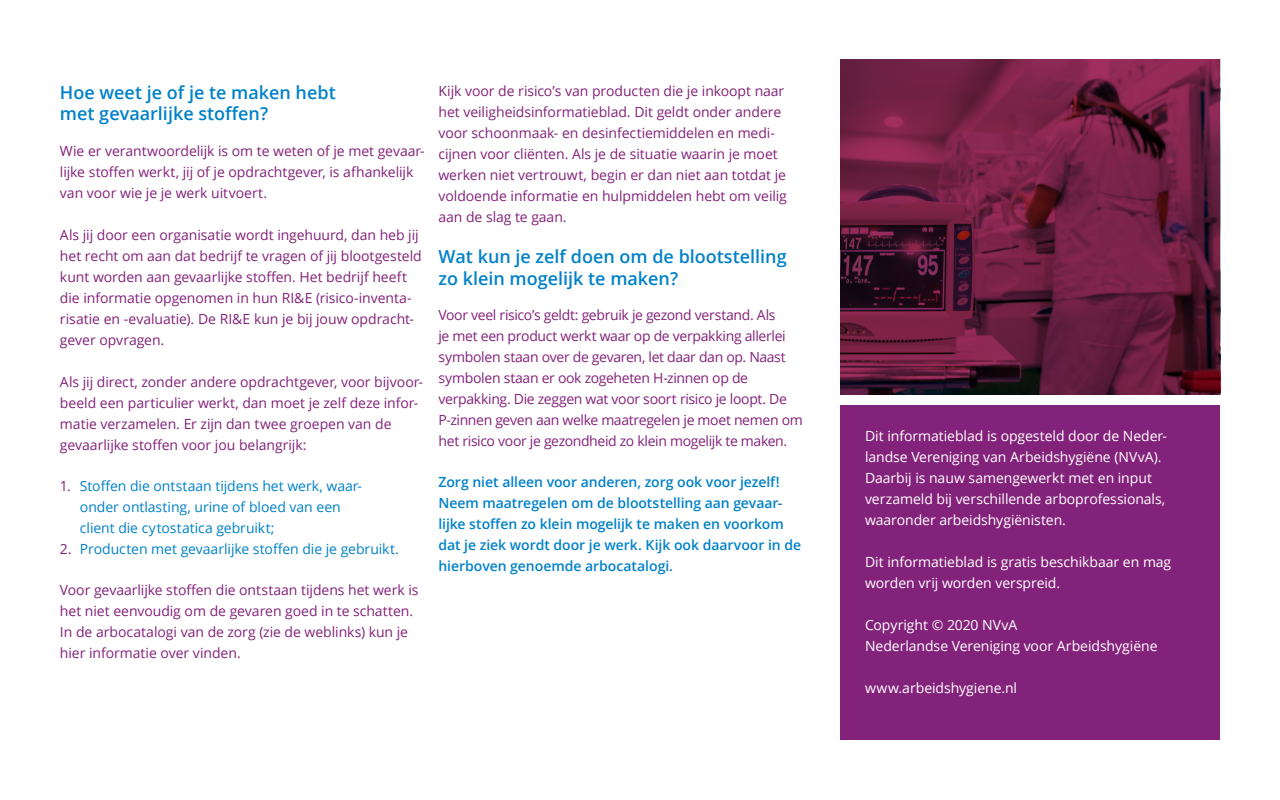
<style>
.page{position:relative;width:1280px;height:800px;background:#fff}
.page>*{position:absolute;margin:0;border:0;box-sizing:border-box;transform-origin:0 0}
.Kop{font:600 18px/21.6px "Open Sans";color:#0081c9}
.t1{font:14px/21px "Open Sans";letter-spacing:-.005em;color:#83227a}
.t2{font:14px/21px "Open Sans";letter-spacing:-.005em;color:#fff}
.t3{font:14px/21px "Open Sans";letter-spacing:-.025em;color:#83227a}
.Intro{font:600 14px/21px "Open Sans";letter-spacing:-.005em;color:#0081c9}
.t4{font:14px/21px "Open Sans";letter-spacing:-.005em;color:#0081c9}
.s1{color:#83227a}
</style>
<div class="page">
<img style="left:840px;top:60px;width:380px;height:335px">
<div style="left:840px;top:405px;width:380px;height:335px;background:#83227a"></div>
<p class="Kop" style="left:60px;top:81px;width:277px">Hoe weet je of je te maken hebt met gevaarlijke stoffen?</p>
<p class="t1" style="left:60px;top:140px;width:366px">Wie er verantwoordelijk is om te weten of je met gevaar&shy;lijke stoffen werkt, jij of je opdrachtgever, is afhankelijk van voor wie je je werk uitvoert.</p>
<p class="t1" style="left:60px;top:224px;width:363px">Als jij door een organisatie wordt ingehuurd, dan heb jij het recht om aan dat bedrijf te vragen of jij blootgesteld kunt worden aan gevaarlijke stoffen. Het bedrijf heeft die informatie opgenomen in hun RI&amp;E (risico-inventa&shy;risatie en -evaluatie). De RI&amp;E kun je bij jouw opdracht&shy;gever opvragen.</p>
<p class="t1" style="left:60px;top:371px;width:365px">Als jij direct, zonder andere opdrachtgever, voor bijvoor&shy;beeld een particulier werkt, dan moet je zelf deze infor&shy;matie verzamelen. Er zijn dan twee groepen van de gevaarlijke stoffen voor jou belangrijk:</p>
<p class="t4" style="left:80px;top:475px;width:284px;text-indent:-20px"><span class="s1">1.</span> Stoffen die ontstaan tijdens het werk, waar&shy;onder ontlasting, urine of bloed van een client die cytostatica gebruikt;</p>
<p class="t4" style="left:60px;top:538px;width:340px"><span class="s1">2.</span> Producten met gevaarlijke stoffen die je gebruikt.</p>
<p class="t1" style="left:60px;top:579px;width:360px">Voor gevaarlijke stoffen die ontstaan tijdens het werk is het niet eenvoudig om de gevaren goed in te schatten.<br>In de arbocatalogi van de zorg (zie de weblinks) kun je hier informatie over vinden.</p>
<p class="t1" style="left:438px;top:80px;width:350px">Kijk voor de risico’s van producten die je inkoopt naar het veiligheidsinformatieblad. Dit geldt onder andere voor schoonmaak- en desinfectiemiddelen en medi&shy;cijnen voor cliënten. Als je de situatie waarin je moet werken niet vertrouwt, begin er dan niet aan totdat je voldoende informatie en hulpmiddelen hebt om veilig aan de slag te gaan.</p>
<p class="Kop" style="left:438px;top:246px;width:350px">Wat kun je zelf doen om de blootstelling zo klein mogelijk te maken?</p>
<p class="t3" style="left:438px;top:304px;width:366px">Voor veel risico’s geldt: gebruik je gezond verstand. Als<br>je met een product werkt waar op de verpakking allerlei symbolen staan over de gevaren, let daar dan op. Naast symbolen staan er ook zogeheten H-zinnen op de verpakking. Die zeggen wat voor soort risico je loopt. De P-zinnen geven aan welke maatregelen je moet nemen om het risico voor je gezondheid zo klein mogelijk te maken.</p>
<p class="Intro" style="left:438px;top:471px;width:364px">Zorg niet alleen voor anderen, zorg ook voor jezelf!<br>Neem maatregelen om de blootstelling aan gevaar&shy;lijke stoffen zo klein mogelijk te maken en voorkom dat je ziek wordt door je werk. Kijk ook daarvoor in de hierboven genoemde arbocatalogi.</p>
<p class="t2" style="left:865px;top:425px;width:303px">Dit informatieblad is opgesteld door de Neder&shy;landse Vereniging van Arbeidshygiëne (NVvA).<br>Daarbij is nauw samengewerkt met en input verzameld bij verschillende arboprofessionals, waaronder arbeidshygiënisten.</p>
<p class="t2" style="left:865px;top:551px;width:308px">Dit informatieblad is gratis beschikbaar en mag worden vrij worden verspreid.</p>
<p class="t2" style="left:865px;top:614px;width:154px">Copyright © 2020 NVvA</p>
<p class="t2" style="left:865px;top:635px;width:294px">Nederlandse Vereniging voor Arbeidshygiëne</p>
<p class="t2" style="left:865px;top:677px;width:154px">www.arbeidshygiene.nl</p>
</div>
